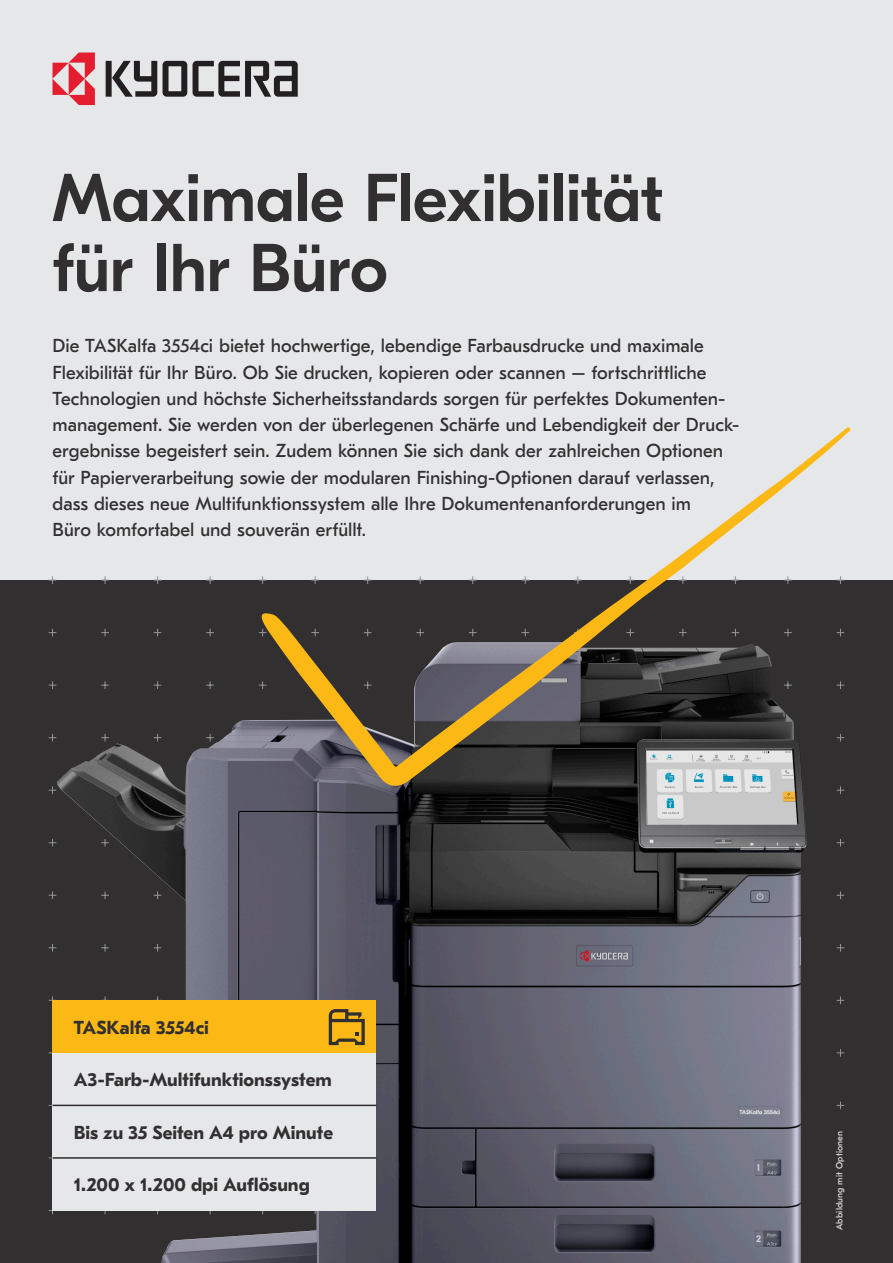
<style>
.page{position:relative;width:893px;height:1263px;background:#e6e7e9}
.page>*{position:absolute;margin:0;border:0;box-sizing:border-box;transform-origin:0 0}
.Title_-_Large{font:500 67.5px/70.1px "GT Eesti Pro Display";letter-spacing:-.01em;color:#312f30}
.Special_Paragraph{font:18.75px/26.2px "GT Eesti Pro Text";color:#312f30}
.Signposting{font:700 18.75px "GT Eesti Pro Text";color:#312f30}
.t1{font:9px "GT Eesti Pro Text";letter-spacing:.025em;color:#e6e7e9}
</style>
<div class="page">
<div style="left:0;top:580px;width:893px;height:683px;background:#312f30"></div>
<svg style="left:193px;top:61px;width:105px;height:36px"></svg>
<svg style="left:163px;top:61px;width:24px;height:36px"></svg>
<svg style="left:106px;top:61px;width:51px;height:36px"></svg>
<svg style="left:53px;top:53px;width:42px;height:52px"></svg>
<img style="left:57px;top:681px;width:750px;height:582px">
<div style="left:53px;top:1158px;width:323px;height:52px;background:#e6e7e9"></div>
<div style="left:53px;top:1105px;width:323px;height:53px;background:#e6e7e9"></div>
<div style="left:53px;top:1053px;width:323px;height:52px;background:#e6e7e9"></div>
<div style="left:53px;top:1000px;width:323px;height:53px;background:#fcb814"></div>
<hr style="left:53px;top:1105px;width:323px;height:1px;background:#312f30">
<hr style="left:53px;top:1157px;width:323px;height:2px;background:#312f30">
<svg style="left:329px;top:1009px;width:36px;height:36px"></svg>
<svg style="left:261px;top:427px;width:589px;height:359px"></svg>
<p class="Title_-_Large" style="left:53px;top:165px;width:612px">Maximale Flexibilität für Ihr Büro</p>
<p class="Special_Paragraph" style="left:53px;top:333px;width:688px">Die TASKalfa 3554ci bietet hochwertige, lebendige Farbausdrucke und maximale Flexibilität für Ihr Büro. Ob Sie drucken, kopieren oder scannen – fortschrittliche Technologien und höchste Sicherheitsstandards sorgen für perfektes Dokumenten&shy;management. Sie werden von der überlegenen Schärfe und Lebendigkeit der Druck&shy;ergebnisse begeistert sein. Zudem können Sie sich dank der zahlreichen Optionen für Papierverarbeitung sowie der modularen Finishing-Optionen darauf verlassen, dass dieses neue Multifunktionssystem alle Ihre Dokumentenanforderungen im<br>Büro komfortabel und souverän erfüllt.</p>
<p class="Signposting" style="left:74px;top:1017px;width:137px">TASKalfa 3554ci</p>
<p class="Signposting" style="left:74px;top:1069px;width:260px">A3-Farb-Multifunktionssystem</p>
<p class="Signposting" style="left:74px;top:1122px;width:261px">Bis zu 35 Seiten A4 pro Minute</p>
<p class="Signposting" style="left:74px;top:1174px;width:238px">1.200 x 1.200 dpi Auflösung</p>
<p class="t1" style="left:834px;top:1230px;width:101px;rotate:-90deg">Abbildung mit Optionen</p>
</div>
